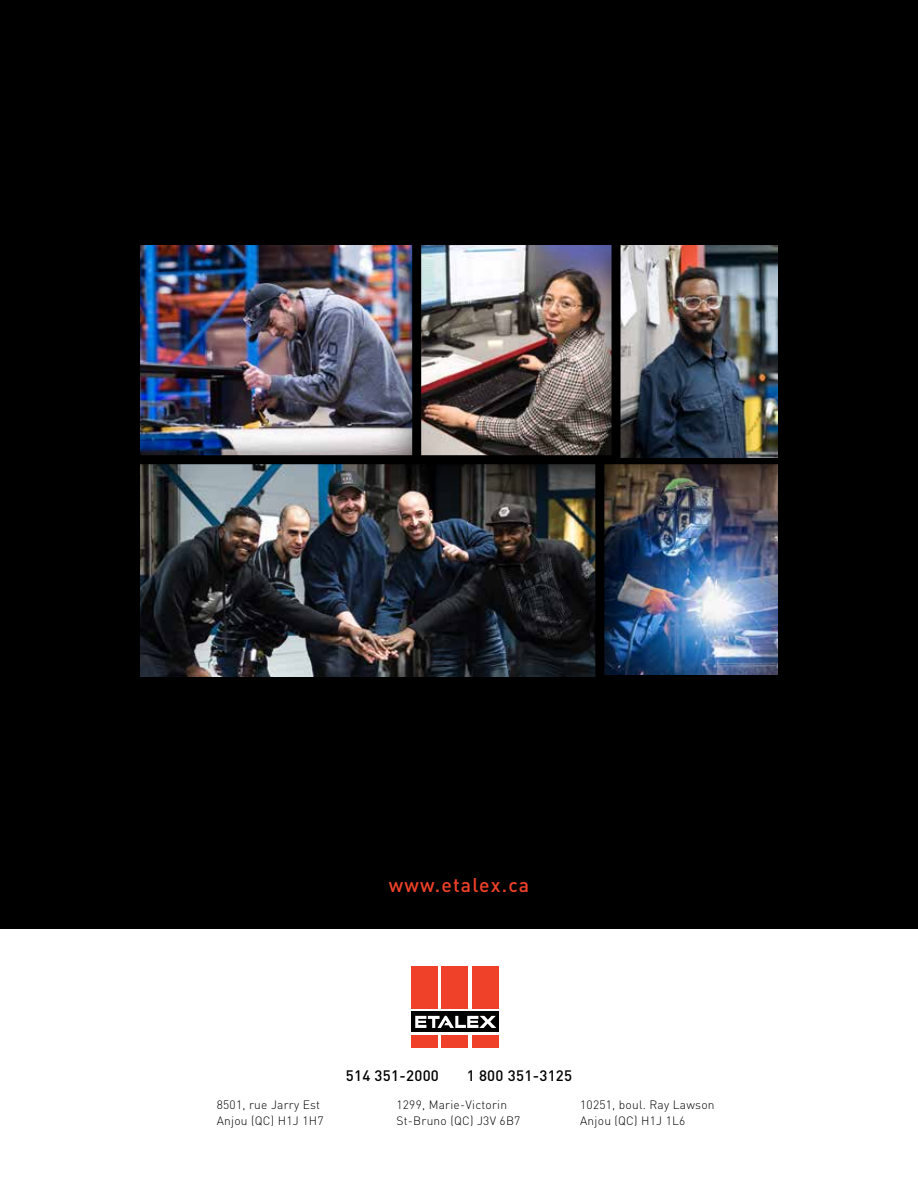
<style>
.page{position:relative;width:918px;height:1188px;background:#fff}
.page>*{position:absolute;margin:0;border:0;box-sizing:border-box;transform-origin:0 0}
.t1{font:500 19.5px "DIN Pro";letter-spacing:.06em;color:#ef4129}
.t2{font:500 15px "DIN Pro";letter-spacing:.02em;color:#000}
.t3{font:300 12px/16.5px "DIN Pro";letter-spacing:.02em;color:#000}
</style>
<div class="page">
<div style="left:0;top:0;width:918px;height:928px;background:#000"></div>
<div style="left:411px;top:966px;width:27px;height:42px;background:#ef4129"></div>
<div style="left:441px;top:966px;width:27px;height:42px;background:#ef4129"></div>
<div style="left:472px;top:966px;width:26px;height:42px;background:#ef4129"></div>
<div style="left:411px;top:1035px;width:27px;height:12px;background:#ef4129"></div>
<div style="left:441px;top:1035px;width:27px;height:12px;background:#ef4129"></div>
<div style="left:472px;top:1035px;width:26px;height:12px;background:#ef4129"></div>
<div style="left:411px;top:1012px;width:87px;height:20px;background:#000"></div>
<svg style="left:415px;top:1016px;width:81px;height:12px"></svg>
<img style="left:630px;top:495px;width:148px;height:180px">
<img style="left:140px;top:246px;width:238px;height:191px">
<div style="left:111px;top:437px;width:519px;height:276px;background:#000;opacity:.75"></div>
<img style="left:141px;top:464px;width:454px;height:212px">
<div style="left:378px;top:216px;width:276px;height:290px;background:#000;opacity:.75"></div>
<img style="left:421px;top:245px;width:165px;height:210px">
<div style="left:140px;top:455px;width:638px;height:9px;background:#000"></div>
<div style="left:595px;top:460px;width:9px;height:227px;background:#000"></div>
<div style="left:412px;top:233px;width:9px;height:227px;background:#000"></div>
<div style="left:586px;top:222px;width:222px;height:273px;background:#000;opacity:.75"></div>
<img style="left:621px;top:245px;width:157px;height:212px">
<div style="left:612px;top:228px;width:9px;height:232px;background:#000"></div>
<h1 class="t1" style="left:389px;top:872px;width:142px">www.etalex.ca</h1>
<p class="t2" style="left:346px;top:1065px;width:95px">514 351-2000</p>
<p class="t2" style="left:467px;top:1065px;width:107px">1 800 351-3125</p>
<p class="t3" style="left:217px;top:1096px;width:108px">8501, rue Jarry Est<br>Anjou (QC) H1J 1H7</p>
<p class="t3" style="left:396px;top:1096px;width:126px">1299, Marie-Victorin<br>St-Bruno (QC) J3V 6B7</p>
<p class="t3" style="left:580px;top:1096px;width:136px">10251, boul. Ray Lawson<br>Anjou (QC) H1J 1L6</p>
</div>
